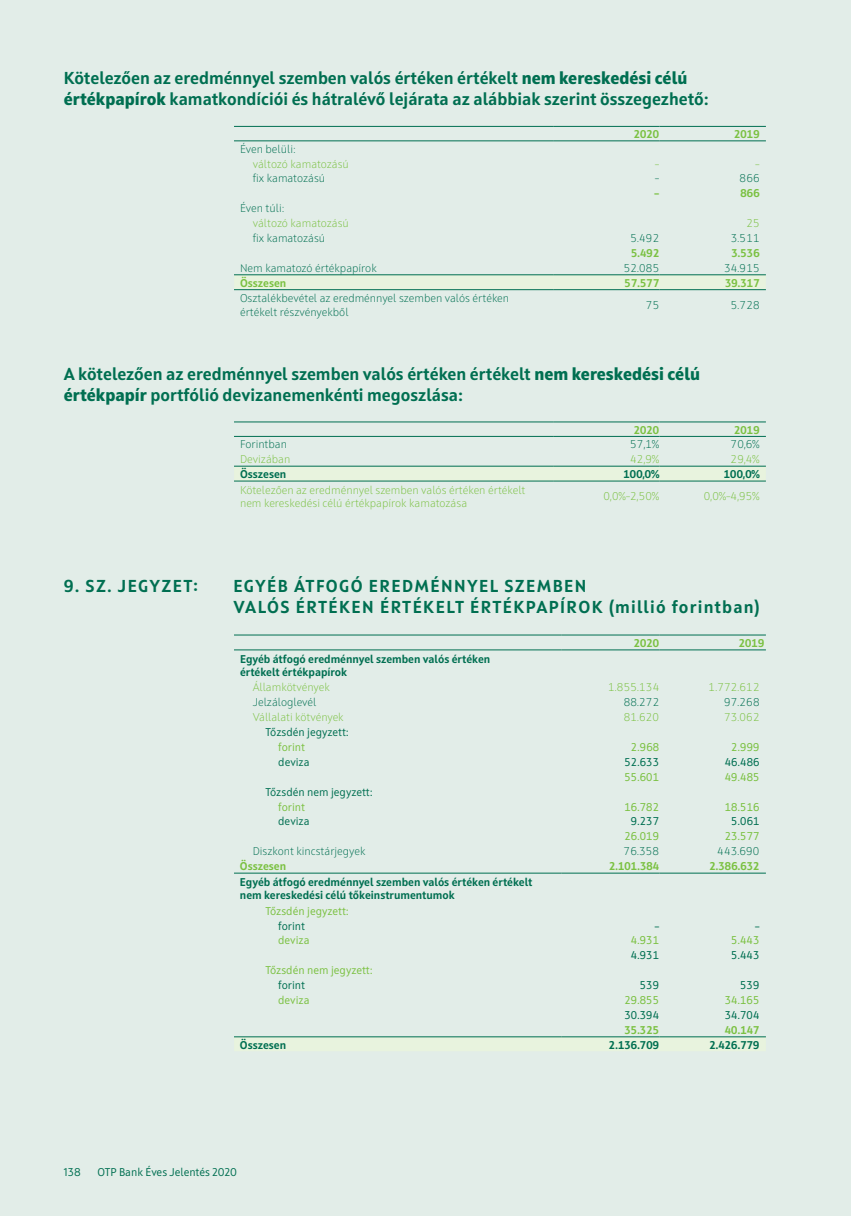
<style>
.page{position:relative;width:851px;height:1216px;background:#fff}
.page>*{position:absolute;margin:0;border:0;box-sizing:border-box;transform-origin:0 0}
.t1{font:700 17.25px/21px "Squad";color:#006f51}
.t2{font:700 17.25px/21px "Squad";letter-spacing:.08em;color:#006f51}
.t3{font:300 11.25px/13.5px "Squad";color:#006f51}
.t4{font:300 11.25px/13.5px "Squad";color:#7bc142}
.t5{font:700 11.25px/13.5px "Squad";color:#006f51}
.t6{font:11.25px "Squad";color:#006f51}
.t7{font:11.25px "Squad";letter-spacing:-.01em;color:#7bc142}
.t8{font:700 11.25px "Squad";letter-spacing:-.04em;color:#7bc142}
.t9{font:700 11.25px "Squad";color:#7bc142}
.s1{font-weight:800}
</style>
<div class="page">
<div style="left:0;top:0;width:850px;height:1216px;background:#e2ede8"></div>
<svg style="left:234px;top:275px;width:531px;height:1px"></svg>
<hr style="left:553px;top:126px;width:106px;height:1px;background:#006f51">
<hr style="left:659px;top:126px;width:106px;height:1px;background:#006f51">
<hr style="left:234px;top:126px;width:319px;height:1px;background:#006f51">
<hr style="left:553px;top:140px;width:106px;height:1px;background:#006f51">
<hr style="left:659px;top:140px;width:106px;height:1px;background:#006f51">
<hr style="left:234px;top:140px;width:319px;height:1px;background:#006f51">
<hr style="left:234px;top:274px;width:319px;height:1px;background:#006f51">
<hr style="left:553px;top:274px;width:106px;height:1px;background:#006f51">
<hr style="left:659px;top:274px;width:106px;height:1px;background:#006f51">
<hr style="left:234px;top:289px;width:319px;height:1px;background:#006f51">
<hr style="left:553px;top:289px;width:106px;height:1px;background:#006f51">
<hr style="left:659px;top:289px;width:106px;height:1px;background:#006f51">
<svg style="left:234px;top:480px;width:531px;height:1px"></svg>
<hr style="left:553px;top:422px;width:106px;height:1px;background:#006f51">
<hr style="left:659px;top:422px;width:106px;height:1px;background:#006f51">
<hr style="left:234px;top:422px;width:319px;height:1px;background:#006f51">
<hr style="left:553px;top:436px;width:106px;height:1px;background:#006f51">
<hr style="left:659px;top:436px;width:106px;height:1px;background:#006f51">
<hr style="left:234px;top:436px;width:319px;height:1px;background:#006f51">
<hr style="left:234px;top:466px;width:319px;height:1px;background:#006f51">
<hr style="left:553px;top:466px;width:106px;height:1px;background:#006f51">
<hr style="left:659px;top:466px;width:106px;height:1px;background:#006f51">
<hr style="left:234px;top:481px;width:319px;height:1px;background:#006f51">
<hr style="left:553px;top:481px;width:106px;height:1px;background:#006f51">
<hr style="left:659px;top:481px;width:106px;height:1px;background:#006f51">
<svg style="left:234px;top:1037px;width:531px;height:1px"></svg>
<hr style="left:234px;top:635px;width:327px;height:1px;background:#006f51">
<hr style="left:561px;top:635px;width:98px;height:1px;background:#006f51">
<hr style="left:659px;top:635px;width:106px;height:1px;background:#006f51">
<hr style="left:234px;top:650px;width:327px;height:1px;background:#006f51">
<hr style="left:561px;top:650px;width:98px;height:1px;background:#006f51">
<hr style="left:659px;top:650px;width:106px;height:1px;background:#006f51">
<hr style="left:234px;top:873px;width:327px;height:1px;background:#006f51">
<hr style="left:561px;top:873px;width:98px;height:1px;background:#006f51">
<hr style="left:659px;top:873px;width:106px;height:1px;background:#006f51">
<hr style="left:234px;top:1036px;width:327px;height:1px;background:#006f51">
<hr style="left:561px;top:1036px;width:98px;height:1px;background:#006f51">
<hr style="left:659px;top:1036px;width:106px;height:1px;background:#006f51">
<p class="t1" style="left:64px;top:68px;width:646px">Kötelezően az eredménnyel szemben valós értéken értékelt <span class="s1">nem kereskedési célú értékpapírok</span> kamatkondíciói és hátralévő lejárata az alábbiak szerint összegezhető:</p>
<p class="t8" style="left:633px;top:129px;width:28px">2020</p>
<p class="t8" style="left:733px;top:129px;width:28px">2019</p>
<p class="t3" style="left:240px;top:143px;width:57px">Éven belüli:</p>
<p class="t4" style="left:253px;top:157px;width:98px">változó kamatozású</p>
<p class="t4" style="left:654px;top:157px;width:6px">–</p>
<p class="t4" style="left:755px;top:157px;width:6px">–</p>
<p class="t3" style="left:253px;top:172px;width:74px">fix kamatozású</p>
<p class="t3" style="left:654px;top:172px;width:6px">–</p>
<p class="t3" style="left:739px;top:172px;width:22px">866</p>
<p class="t8" style="left:654px;top:188px;width:7px">–</p>
<p class="t8" style="left:740px;top:188px;width:21px">866</p>
<p class="t3" style="left:240px;top:202px;width:46px">Éven túli:</p>
<p class="t4" style="left:253px;top:217px;width:98px">változó kamatozású</p>
<p class="t4" style="left:745px;top:217px;width:15px">25</p>
<p class="t3" style="left:253px;top:232px;width:74px">fix kamatozású</p>
<p class="t3" style="left:630px;top:232px;width:31px">5.492</p>
<p class="t3" style="left:730px;top:232px;width:31px">3.511</p>
<p class="t8" style="left:630px;top:247px;width:30px">5.492</p>
<p class="t8" style="left:731px;top:247px;width:30px">3.536</p>
<p class="t3" style="left:240px;top:261px;width:138px">Nem kamatozó értékpapírok</p>
<p class="t3" style="left:623px;top:261px;width:38px">52.085</p>
<p class="t3" style="left:723px;top:261px;width:38px">34.915</p>
<p class="t9" style="left:240px;top:277px;width:48px">Összesen</p>
<p class="t8" style="left:624px;top:277px;width:37px">57.577</p>
<p class="t8" style="left:724px;top:277px;width:37px">39.317</p>
<p class="t3" style="left:240px;top:292px;width:270px">Osztalékbevétel az eredménnyel szemben valós értéken értékelt részvényekből</p>
<p class="t3" style="left:645px;top:299px;width:15px">75</p>
<p class="t3" style="left:730px;top:299px;width:31px">5.728</p>
<p class="t1" style="left:64px;top:364px;width:637px">A kötelezően az eredménnyel szemben valós értéken értékelt <span class="s1">nem kereskedési célú értékpapír</span> portfólió devizanemenkénti megoszlása:</p>
<p class="t8" style="left:633px;top:424px;width:28px">2020</p>
<p class="t8" style="left:733px;top:424px;width:28px">2019</p>
<p class="t3" style="left:240px;top:438px;width:48px">Forintban</p>
<p class="t3" style="left:629px;top:438px;width:31px">57,1%</p>
<p class="t3" style="left:730px;top:438px;width:31px">70,6%</p>
<p class="t4" style="left:240px;top:453px;width:52px">Devizában</p>
<p class="t4" style="left:629px;top:453px;width:31px">42,9%</p>
<p class="t4" style="left:730px;top:453px;width:31px">29,4%</p>
<p class="t5" style="left:240px;top:468px;width:48px">Összesen</p>
<p class="t5" style="left:623px;top:468px;width:38px">100,0%</p>
<p class="t5" style="left:723px;top:468px;width:38px">100,0%</p>
<p class="t4" style="left:240px;top:484px;width:287px">Kötelezően az eredménnyel szemben valós értéken értékelt nem kereskedési célú értékpapírok kamatozása</p>
<p class="t4" style="left:603px;top:490px;width:58px">0,0%–2,50%</p>
<p class="t4" style="left:703px;top:490px;width:58px">0,0%–4,95%</p>
<p class="t2" style="left:64px;top:577px;width:136px">9. SZ. JEGYZET:</p>
<p class="t2" style="left:233px;top:577px;width:528px">EGYÉB ÁTFOGÓ EREDMÉNNYEL SZEMBEN<br>VALÓS ÉRTÉKEN ÉRTÉKELT ÉRTÉKPAPÍROK (millió forintban)</p>
<p class="t8" style="left:633px;top:637px;width:28px">2020</p>
<p class="t8" style="left:738px;top:637px;width:28px">2019</p>
<p class="t5" style="left:240px;top:653px;width:252px">Egyéb átfogó eredménnyel szemben valós értéken értékelt értékpapírok</p>
<p class="t4" style="left:253px;top:681px;width:78px">Államkötvények</p>
<p class="t4" style="left:607px;top:681px;width:53px">1.855.134</p>
<p class="t4" style="left:708px;top:681px;width:53px">1.772.612</p>
<p class="t3" style="left:253px;top:696px;width:65px">Jelzáloglevél</p>
<p class="t3" style="left:623px;top:696px;width:38px">88.272</p>
<p class="t3" style="left:723px;top:696px;width:38px">97.268</p>
<p class="t4" style="left:253px;top:711px;width:92px">Vállalati kötvények</p>
<p class="t4" style="left:623px;top:711px;width:38px">81.620</p>
<p class="t4" style="left:723px;top:711px;width:38px">73.062</p>
<p class="t6" style="left:265px;top:727px;width:85px">Tőzsdén jegyzett:</p>
<p class="t7" style="left:278px;top:742px;width:28px">forint</p>
<p class="t7" style="left:630px;top:742px;width:30px">2.968</p>
<p class="t7" style="left:730px;top:742px;width:30px">2.999</p>
<p class="t6" style="left:278px;top:757px;width:33px">deviza</p>
<p class="t6" style="left:624px;top:757px;width:37px">52.633</p>
<p class="t6" style="left:724px;top:757px;width:37px">46.486</p>
<p class="t7" style="left:624px;top:771px;width:37px">55.601</p>
<p class="t7" style="left:724px;top:771px;width:37px">49.485</p>
<p class="t6" style="left:265px;top:786px;width:109px">Tőzsdén nem jegyzett:</p>
<p class="t7" style="left:278px;top:801px;width:28px">forint</p>
<p class="t7" style="left:624px;top:801px;width:37px">16.782</p>
<p class="t7" style="left:724px;top:801px;width:37px">18.516</p>
<p class="t6" style="left:278px;top:816px;width:33px">deviza</p>
<p class="t6" style="left:630px;top:816px;width:30px">9.237</p>
<p class="t6" style="left:730px;top:816px;width:30px">5.061</p>
<p class="t7" style="left:624px;top:831px;width:37px">26.019</p>
<p class="t7" style="left:724px;top:831px;width:37px">23.577</p>
<p class="t3" style="left:253px;top:845px;width:114px">Diszkont kincstárjegyek</p>
<p class="t3" style="left:623px;top:845px;width:38px">76.358</p>
<p class="t3" style="left:716px;top:845px;width:44px">443.690</p>
<p class="t9" style="left:240px;top:860px;width:48px">Összesen</p>
<p class="t8" style="left:608px;top:860px;width:52px">2.101.384</p>
<p class="t8" style="left:709px;top:860px;width:52px">2.386.632</p>
<p class="t5" style="left:240px;top:876px;width:294px">Egyéb átfogó eredménnyel szemben valós értéken értékelt nem kereskedési célú tőkeinstrumentumok</p>
<p class="t7" style="left:265px;top:905px;width:85px">Tőzsdén jegyzett:</p>
<p class="t6" style="left:278px;top:920px;width:28px">forint</p>
<p class="t6" style="left:654px;top:920px;width:7px">–</p>
<p class="t6" style="left:754px;top:920px;width:7px">–</p>
<p class="t7" style="left:278px;top:935px;width:33px">deviza</p>
<p class="t7" style="left:630px;top:935px;width:30px">4.931</p>
<p class="t7" style="left:730px;top:935px;width:30px">5.443</p>
<p class="t6" style="left:630px;top:950px;width:30px">4.931</p>
<p class="t6" style="left:730px;top:950px;width:30px">5.443</p>
<p class="t7" style="left:265px;top:965px;width:109px">Tőzsdén nem jegyzett:</p>
<p class="t6" style="left:278px;top:980px;width:28px">forint</p>
<p class="t6" style="left:639px;top:980px;width:22px">539</p>
<p class="t6" style="left:739px;top:980px;width:22px">539</p>
<p class="t7" style="left:278px;top:995px;width:33px">deviza</p>
<p class="t7" style="left:624px;top:995px;width:37px">29.855</p>
<p class="t7" style="left:724px;top:995px;width:37px">34.165</p>
<p class="t6" style="left:624px;top:1010px;width:37px">30.394</p>
<p class="t6" style="left:724px;top:1010px;width:37px">34.704</p>
<p class="t8" style="left:624px;top:1024px;width:37px">35.325</p>
<p class="t8" style="left:724px;top:1024px;width:37px">40.147</p>
<p class="t5" style="left:240px;top:1039px;width:48px">Összesen</p>
<p class="t5" style="left:608px;top:1039px;width:52px">2.136.709</p>
<p class="t5" style="left:708px;top:1039px;width:52px">2.426.779</p>
<p class="t6" style="left:64px;top:1167px;width:19px">138</p>
<p class="t6" style="left:97px;top:1167px;width:141px">OTP Bank Éves Jelentés 2020</p>
</div>
